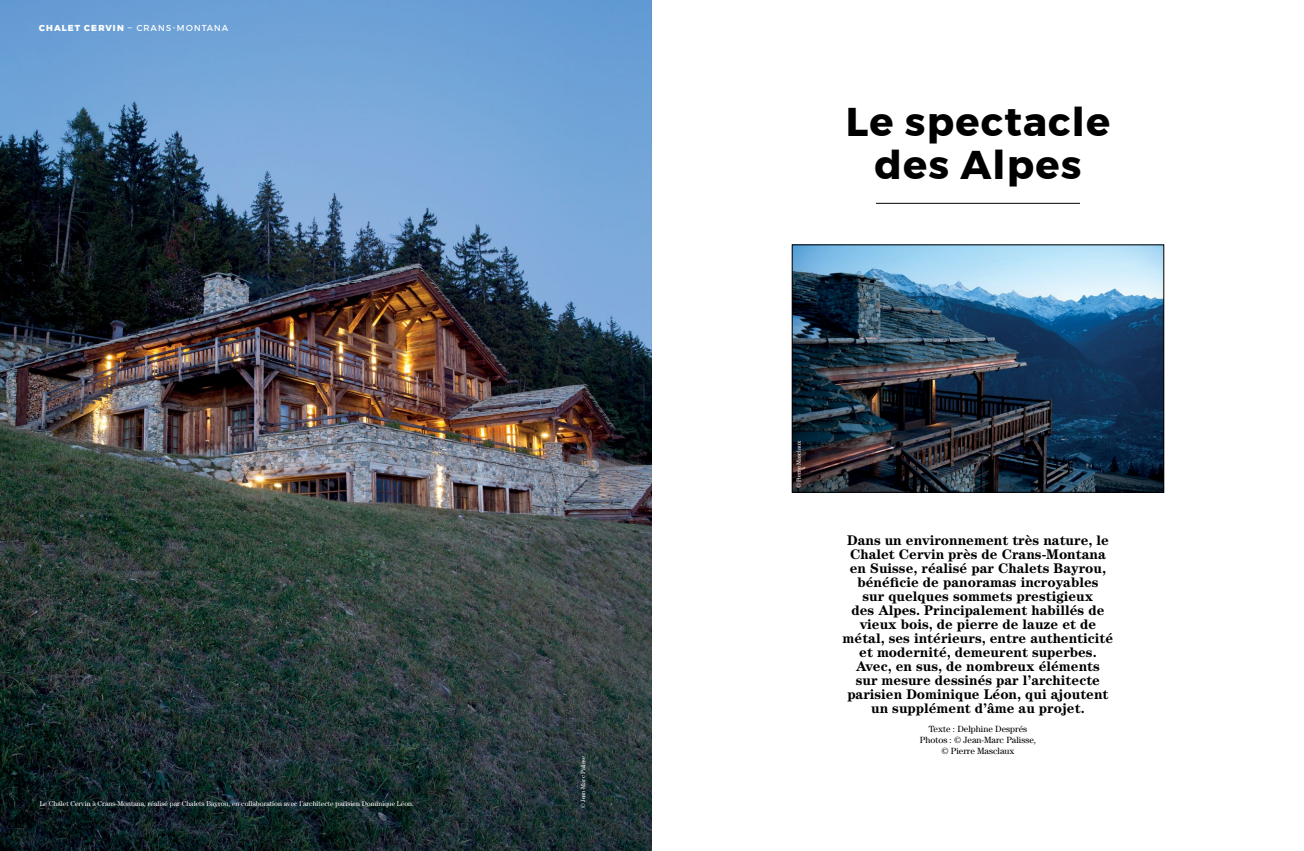
<style>
.page{position:relative;width:1304px;height:851px;background:#fff}
.page>*{position:absolute;margin:0;border:0;box-sizing:border-box;transform-origin:0 0}
.t1{font:700 40px/43px "Montserrat";letter-spacing:.03em;color:#000;text-align:center}
.t2{font:700 14px/14px "Century";color:#000;text-align:center}
.t3{font:10.5px "Montserrat";letter-spacing:.07em;color:#fff}
.t4{font:9px/10.8px "Century LT";color:#000;text-align:center}
.t5{font:7px "Century LT";color:#fff}
.t6{font:6px "Century LT";letter-spacing:-.01em;color:#fff}
.s1{font-weight:700}
</style>
<div class="page">
<img style="left:0;top:0;width:652px;height:850px">
<img style="left:794px;top:247px;width:368px;height:243px">
<div style="left:792px;top:245px;width:372px;height:247px;border:1px solid #000"></div>
<hr style="left:876px;top:203px;width:204px;height:1px;background:#000">
<p class="t3" style="left:39px;top:19px;width:191px"><span class="s1">chalet cervin</span> – crans-montana</p>
<p class="t5" style="left:40px;top:799px;width:376px">Le Chalet Cervin à Crans-Montana, réalisé par Chalets Bayrou, en collaboration avec l’architecte parisien Dominique Léon.</p>
<p class="t6" style="left:580px;top:808px;width:54px;rotate:-90deg">© Jean-Marc Palisse</p>
<h1 class="t1" style="left:846px;top:100px;width:266px">Le spectacle des Alpes</h1>
<p class="t6" style="left:795px;top:488px;width:50px;rotate:-90deg">© Pierre Masclaux</p>
<p class="t2" style="left:843px;top:532px;width:272px">Dans un environnement très nature, le Chalet Cervin près de Crans-Montana en Suisse, réalisé par Chalets Bayrou, bénéficie de panoramas incroyables<br>sur quelques sommets prestigieux<br>des Alpes. Principalement habillés de vieux bois, de pierre de lauze et de métal, ses intérieurs, entre authenticité et modernité, demeurent superbes.<br>Avec, en sus, de nombreux éléments<br>sur mesure dessinés par l’architecte parisien Dominique Léon, qui ajoutent un supplément d’âme au projet.</p>
<p class="t4" style="left:920px;top:723px;width:118px">Texte : Delphine Després<br>Photos : © Jean-Marc Palisse, © Pierre Masclaux</p>
</div>
